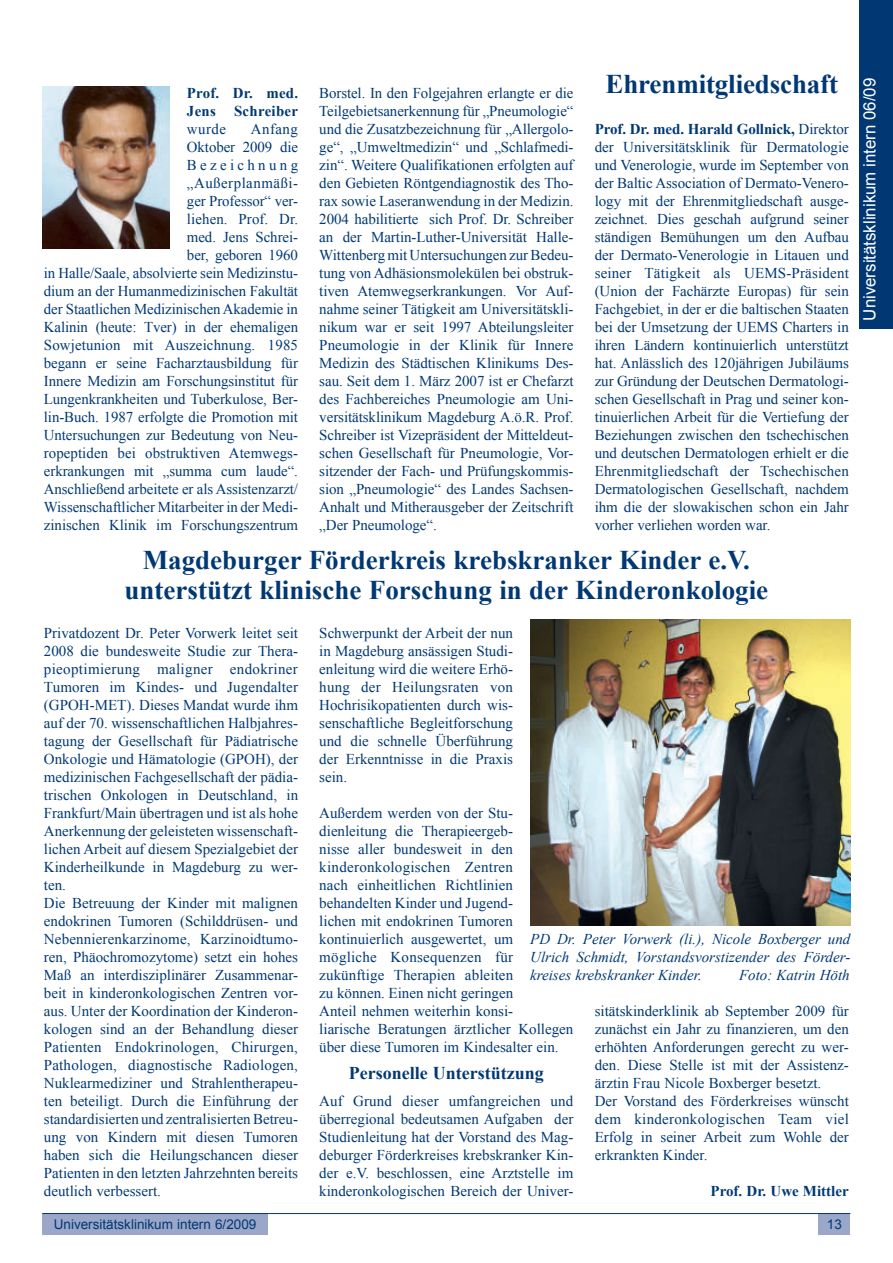
<style>
.page{position:relative;width:893px;height:1263px;background:#fff}
.page>*{position:absolute;margin:0;border:0;box-sizing:border-box;transform-origin:0 0}
.t1{font:700 27px/30px "Times New Roman";color:#013874;text-align:center}
.t2{font:700 18px "Times New Roman";color:#013874}
.t3{font:16.8px "Arial";color:#fff}
.t4{font:15px/18px "Times New Roman";color:#013874;text-align:justify}
.t5{font:italic 15px/18px "Times New Roman";color:#013874;text-align:justify}
.t6{font:700 15px/18px "Times New Roman";letter-spacing:.01em;color:#013874}
.t7{font:13.5px "Arial";color:#013874}
.s1{font-weight:700}
</style>
<div class="page">
<div style="left:42px;top:1213px;width:226px;height:21px;background:#9ba7c9"></div>
<div style="left:818px;top:1213px;width:32px;height:21px;background:#9ba7c9"></div>
<div style="left:859px;top:0;width:34px;height:329px;background:#013874"></div>
<hr style="left:42px;top:1213px;width:808px;height:1px;background:#013874">
<img style="left:42px;top:87px;width:128px;height:161px">
<img style="left:530px;top:620px;width:320px;height:306px">
<p class="t6" style="left:187px;top:84px;width:113px">Prof. Dr. med.<br>Jens Schreiber</p>
<p class="t4" style="left:187px;top:119px;width:41px">wurde</p>
<p class="t4" style="left:44px;top:119px;width:256px;text-align:right">Anfang<br>Oktober 2009 die<br>Bezeichnung<br>„Außerplanmäßi-<br>ger Professor“ ver-<br>liehen. Prof. Dr.<br>med. Jens Schrei-<br>ber, geboren 1960<br>in Halle/Saale, absolvierte sein Medizinstu&shy;dium an der Humanmedizinischen Fakultät der Staatlichen Medizinischen Akademie in<br>Kalinin (heute: Tver) in der ehemaligen<br>Sowjetunion mit Auszeichnung. 1985 begann er seine Facharztausbildung für<br>Innere Medizin am Forschungsinstitut für<br>Lungenkrankheiten und Tuberkulose, Ber&shy;lin-Buch. 1987 erfolgte die Promotion mit<br>Untersuchungen zur Bedeutung von Neu&shy;ropeptiden bei obstruktiven Atemwegs&shy;erkrankungen mit „summa cum laude“.<br>Anschließend arbeitete er als Assistenzarzt/<br>Wissenschaftlicher Mitarbeiter in der Medi&shy;zinischen Klinik im Forschungszentrum</p>
<p class="t4" style="left:319px;top:83px;width:256px">Borstel. In den Folgejahren erlangte er die Teilgebietsanerkennung für „Pneumologie“ und die Zusatzbezeichnung für „Allergolo&shy;ge“, „Umweltmedizin“ und „Schlafmedi&shy;zin“. Weitere Qualifikationen erfolgten auf den Gebieten Röntgendiagnostik des Tho&shy;rax sowie Laseranwendung in der Medizin.<br>2004 habilitierte sich Prof. Dr. Schreiber an der Martin-Luther-Universität Halle-Wittenberg mit Untersuchungen zur Bedeu&shy;tung von Adhäsionsmolekülen bei obstruk&shy;tiven Atemwegserkrankungen. Vor Auf&shy;nahme seiner Tätigkeit am Universitätskli&shy;nikum war er seit 1997 Abteilungsleiter Pneumologie in der Klinik für Innere Medizin des Städtischen Klinikums Des&shy;sau. Seit dem 1. März 2007 ist er Chefarzt des Fachbereiches Pneumologie am Uni&shy;versitätsklinikum Magdeburg A.ö.R. Prof.<br>Schreiber ist Vizepräsident der Mitteldeut&shy;schen Gesellschaft für Pneumologie, Vor&shy;sitzender der Fach- und Prüfungskommis&shy;sion „Pneumologie“ des Landes Sachsen-Anhalt und Mitherausgeber der Zeitschrift „Der Pneumologe“.</p>
<h1 class="t1" style="left:605px;top:69px;width:234px">Ehrenmitgliedschaft</h1>
<p class="t4" style="left:595px;top:119px;width:256px"><span class="s1">Prof. Dr. med. Harald Gollnick,</span> Direktor der Universitätsklinik für Dermatologie und Venerologie, wurde im September von der Baltic Association of Dermato-Venero&shy;logy mit der Ehrenmitgliedschaft ausge&shy;zeichnet. Dies geschah aufgrund seiner ständigen Bemühungen um den Aufbau der Dermato-Venerologie in Litauen und seiner Tätigkeit als UEMS-Präsident (Union der Fachärzte Europas) für sein Fachgebiet, in der er die baltischen Staaten bei der Umsetzung der UEMS Charters in ihren Ländern kontinuierlich unterstützt hat. Anlässlich des 120jährigen Jubiläums zur Gründung der Deutschen Dermatologi&shy;schen Gesellschaft in Prag und seiner kon&shy;tinuierlichen Arbeit für die Vertiefung der Beziehungen zwischen den tschechischen und deutschen Dermatologen erhielt er die Ehrenmitgliedschaft der Tschechischen Dermatologischen Gesellschaft, nachdem ihm die der slowakischen schon ein Jahr vorher verliehen worden war.</p>
<h1 class="t1" style="left:125px;top:545px;width:645px">Magdeburger Förderkreis krebskranker Kinder e.V. unterstützt klinische Forschung in der Kinderonkologie</h1>
<p class="t4" style="left:44px;top:623px;width:256px;text-align:left">Privatdozent Dr. Peter Vorwerk leitet seit 2008 die bundesweite Studie zur Thera&shy;pieoptimierung maligner endokriner Tumoren im Kindes- und Jugendalter (GPOH-MET). Dieses Mandat wurde ihm auf der 70. wissenschaftlichen Halbjahres&shy;tagung der Gesellschaft für Pädiatrische Onkologie und Hämatologie (GPOH), der medizinischen Fachgesellschaft der pädia&shy;trischen Onkologen in Deutschland, in Frankfurt/Main übertragen und ist als hohe Anerkennung der geleisteten wissenschaft&shy;lichen Arbeit auf diesem Spezialgebiet der Kinderheilkunde in Magdeburg zu wer&shy;ten.<br>Die Betreuung der Kinder mit malignen endokrinen Tumoren (Schilddrüsen- und Nebennierenkarzinome, Karzinoidtumo&shy;ren, Phäochromozytome) setzt ein hohes Maß an interdisziplinärer Zusammenar&shy;beit in kinderonkologischen Zentren vor&shy;aus. Unter der Koordination der Kinderon&shy;kologen sind an der Behandlung dieser Patienten Endokrinologen, Chirurgen, Pathologen, diagnostische Radiologen, Nuklearmediziner und Strahlentherapeu&shy;ten beteiligt. Durch die Einführung der standardisierten und zentralisierten Betreu&shy;ung von Kindern mit diesen Tumoren haben sich die Heilungschancen dieser Patienten in den letzten Jahrzehnten bereits deutlich verbessert.</p>
<p class="t4" style="left:319px;top:623px;width:195px">Schwerpunkt der Arbeit der nun in Magdeburg ansässigen Studi&shy;enleitung wird die weitere Erhö&shy;hung der Heilungsraten von Hochrisikopatienten durch wis&shy;senschaftliche Begleitforschung und die schnelle Überführung der Erkenntnisse in die Praxis sein.</p>
<p class="t4" style="left:319px;top:803px;width:256px;text-align:left">Außerdem werden von der Stu&shy;dienleitung die Therapieergeb-<br>nisse aller bundesweit in den kinderonkologischen Zentren<br>nach einheitlichen Richtlinien behandelten Kinder und Jugend-<br>lichen mit endokrinen Tumoren kontinuierlich ausgewertet, um mögliche Konsequenzen für zukünftige Therapien ableiten<br>zu können. Einen nicht geringen<br>Anteil nehmen weiterhin konsi-<br>liarische Beratungen ärztlicher Kollegen über diese Tumoren im Kindesalter ein.</p>
<p class="t2" style="left:349px;top:1062px;width:196px">Personelle Unterstützung</p>
<p class="t4" style="left:319px;top:1091px;width:256px">Auf Grund dieser umfangreichen und überregional bedeutsamen Aufgaben der Studienleitung hat der Vorstand des Mag&shy;deburger Förderkreises krebskranker Kin&shy;der e.V. beschlossen, eine Arztstelle im kinderonkologischen Bereich der Univer-</p>
<p class="t5" style="left:530px;top:929px;width:322px">PD Dr. Peter Vorwerk (li.), Nicole Boxberger und Ulrich Schmidt, Vorstandsvorstizender des Förder&shy;kreises krebskranker Kinder.</p>
<p class="t5" style="left:739px;top:965px;width:112px">Foto: Katrin Höth</p>
<p class="t4" style="left:595px;top:1001px;width:256px;text-align:left">sitätskinderklinik ab September 2009 für zunächst ein Jahr zu finanzieren, um den erhöhten Anforderungen gerecht zu wer&shy;den. Diese Stelle ist mit der Assistenz&shy;ärztin Frau Nicole Boxberger besetzt.<br>Der Vorstand des Förderkreises wünscht dem kinderonkologischen Team viel Erfolg in seiner Arbeit zum Wohle der erkrankten Kinder.</p>
<p class="t6" style="left:711px;top:1182px;width:140px">Prof. Dr. Uwe Mittler</p>
<p class="t7" style="left:54px;top:1216px;width:204px">Universitätsklinikum intern 6/2009</p>
<p class="t7" style="left:827px;top:1216px;width:17px">13</p>
<p class="t3" style="left:860px;top:321px;width:244px;rotate:-90deg">Universitätsklinikum intern 06/09</p>
</div>
